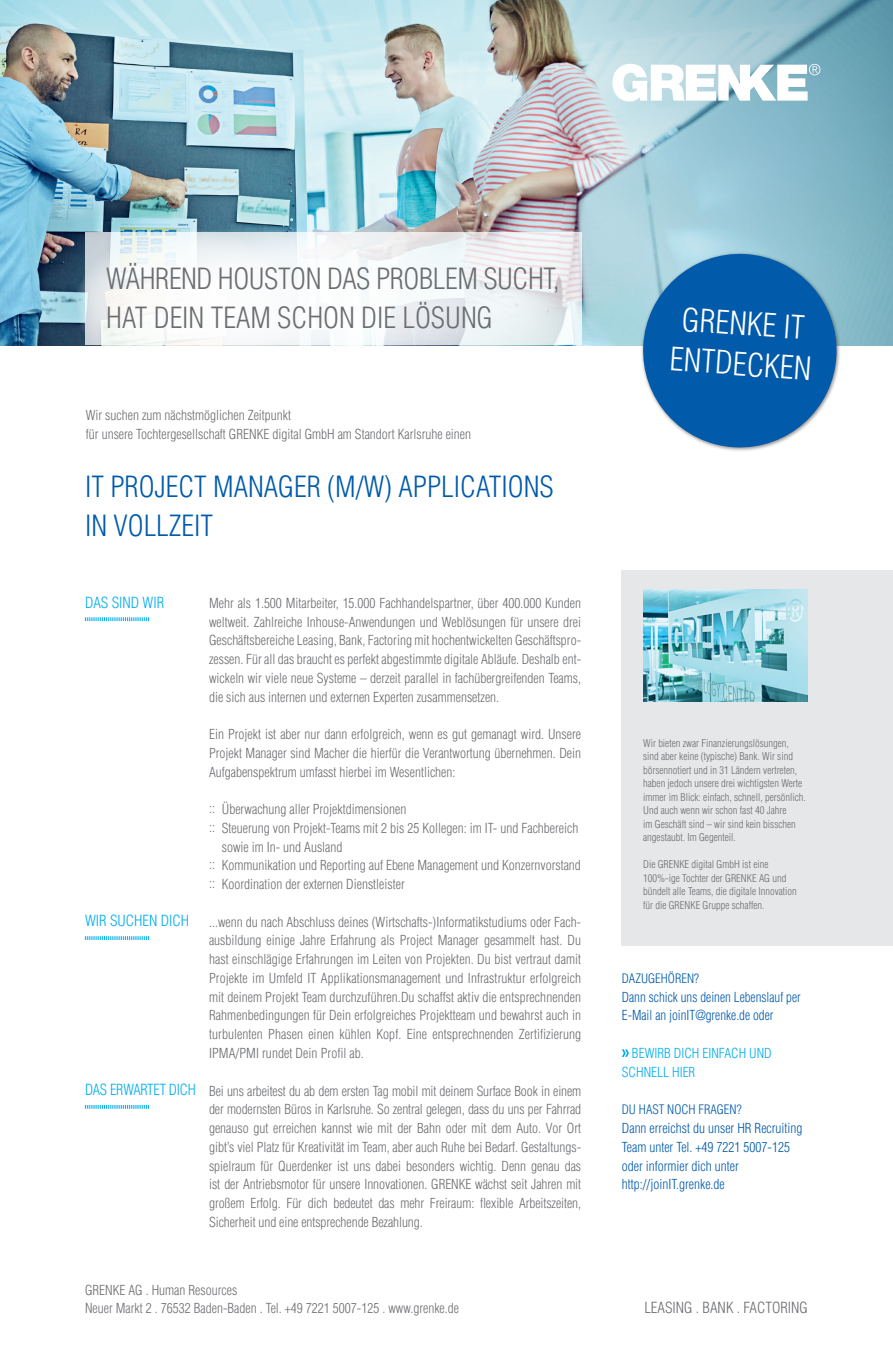
<style>
.page{position:relative;width:893px;height:1358px;background:#fff}
.page>*{position:absolute;margin:0;border:0;box-sizing:border-box;transform-origin:0 0}
.t1{font:300 condensed 31.5px/40.5px "Helvetica LT Pro";color:#fff;text-align:center}
.t2{font:300 condensed 28.5px/39px "Helvetica LT Pro";letter-spacing:-.015em;color:#6c6d70}
.t3{font:300 condensed 28.5px/39px "Helvetica LT Pro";color:#015aaa}
.t4{font:300 condensed 15px "Helvetica LT Pro";color:#00aeef}
.t5{font:300 condensed 15px "Helvetica LT Pro";color:#6c6d70}
.t6{font:300 condensed 13.5px/18.8px "Helvetica LT Pro";color:#6c6d70;text-align:justify}
.t7{font:300 condensed 13.5px/18.8px "Helvetica LT Pro";color:#015aaa}
.t8{font:300 condensed 13.5px/18.8px "Helvetica LT Pro";color:#00aeef}
.t9{font:300 condensed 12.75px "Helvetica LT Pro";color:#015aaa}
.t10{font:300 condensed 10.5px/13.5px "Helvetica LT Pro";color:#6c6d70}
</style>
<div class="page">
<div style="left:622px;top:570px;width:271px;height:375px;background:#e6e7e9"></div>
<img style="left:0;top:0;width:364px;height:345px">
<img style="left:643px;top:589px;width:165px;height:112px">
<img style="left:364px;top:0;width:529px;height:345px">
<div style="left:75px;top:228px;width:221px;height:153px;background:#fff;border-radius:50%"></div>
<svg style="left:73px;top:226px;width:403px;height:147px"></svg>
<div style="left:171px;top:229px;width:389px;height:141px;background:#fff;border-radius:50%"></div>
<svg style="left:640px;top:251px;width:199px;height:199px;background:#347cb9"></svg>
<svg style="left:622px;top:1049px;width:7px;height:7px"></svg>
<svg style="left:85px;top:233px;width:496px;height:112px;fill:#f4f8f9"></svg>
<svg style="left:85px;top:617px;width:64px;height:4px"></svg>
<svg style="left:85px;top:936px;width:64px;height:4px"></svg>
<svg style="left:85px;top:1105px;width:64px;height:3px"></svg>
<svg style="left:612px;top:64px;width:208px;height:37px"></svg>
<h2 class="t2" style="left:106px;top:259px;width:455px">WÄHREND HOUSTON DAS PROBLEM SUCHT,<br>HAT DEIN TEAM SCHON DIE LÖSUNG</h2>
<p class="t6" style="left:86px;top:406px;width:387px">Wir suchen zum nächstmöglichen Zeitpunkt<br>für unsere Tochtergesellschaft GRENKE digital GmbH am Standort Karlsruhe einen</p>
<h2 class="t3" style="left:85px;top:466px;width:470px">IT PROJECT MANAGER (M/W) APPLICATIONS<br>IN VOLLZEIT</h2>
<p class="t4" style="left:85px;top:592px;width:81px">DAS SIND WIR</p>
<p class="t4" style="left:85px;top:911px;width:106px">WIR SUCHEN DICH</p>
<p class="t4" style="left:85px;top:1080px;width:112px">DAS ERWARTET DICH</p>
<p class="t6" style="left:209px;top:593px;width:374px">Mehr als 1.500 Mitarbeiter, 15.000 Fachhandelspartner, über 400.000 Kunden weltweit. Zahlreiche Inhouse-Anwendungen und Weblösungen für unsere drei Geschäftsbereiche Leasing, Bank, Factoring mit hochentwickelten Geschäftspro&shy;zessen. Für all das braucht es perfekt abgestimmte digitale Abläufe. Deshalb ent&shy;wickeln wir viele neue Systeme – derzeit parallel in fachübergreifenden Teams, die sich aus internen und externen Experten zusammensetzen.</p>
<p class="t6" style="left:209px;top:724px;width:374px">Ein Projekt ist aber nur dann erfolgreich, wenn es gut gemanagt wird. Unsere Projekt Manager sind Macher die hierfür die Verantwortung übernehmen. Dein Aufgabenspektrum umfasst hierbei im Wesentlichen:</p>
<p class="t6" style="left:209px;top:799px;width:199px">::: Überwachung aller Projektdimensionen</p>
<p class="t6" style="left:209px;top:818px;width:371px">::: Steuerung von Projekt-Teams mit 2 bis 25 Kollegen: im IT- und Fachbereich</p>
<p class="t6" style="left:222px;top:837px;width:122px">sowie im In- und Ausland</p>
<p class="t6" style="left:209px;top:856px;width:373px">::: Kommunikation und Reporting auf Ebene Management und Konzernvorstand</p>
<p class="t6" style="left:209px;top:874px;width:197px">::: Koordination der externen Dienstleister</p>
<p class="t6" style="left:209px;top:912px;width:374px">...wenn du nach Abschluss deines (Wirtschafts-)Informatikstudiums oder Fach&shy;ausbildung einige Jahre Erfahrung als Project Manager gesammelt hast. Du hast einschlägige Erfahrungen im Leiten von Projekten. Du bist vertraut damit Projekte im Umfeld IT Applikationsmanagement und Infrastruktur erfolgreich mit deinem Projekt Team durchzuführen.Du schaffst aktiv die entsprechnenden Rahmenbedingungen für Dein erfolgreiches Projektteam und bewahrst auch in turbulenten Phasen einen kühlen Kopf. Eine entsprechnenden Zertifizierung IPMA/PMI rundet Dein Profil ab.</p>
<p class="t6" style="left:209px;top:1081px;width:374px">Bei uns arbeitest du ab dem ersten Tag mobil mit deinem Surface Book in einem der modernsten Büros in Karlsruhe. So zentral gelegen, dass du uns per Fahrrad genauso gut erreichen kannst wie mit der Bahn oder mit dem Auto. Vor Ort gibt’s viel Platz für Kreativität im Team, aber auch Ruhe bei Bedarf. Gestaltungs&shy;spielraum für Querdenker ist uns dabei besonders wichtig. Denn genau das ist der Antriebsmotor für unsere Innovationen. GRENKE wächst seit Jahren mit großem Erfolg. Für dich bedeutet das mehr Freiraum: flexible Arbeitszeiten, Sicherheit und eine entsprechende Bezahlung.</p>
<p class="t6" style="left:85px;top:1280px;width:376px">GRENKE AG . Human Resources<br>Neuer Markt 2 . 76532 Baden-Baden . Tel. +49 7221 5007-125 . www.grenke.de</p>
<h1 class="t1" style="left:674px;top:298px;width:143px;rotate:4deg">GRENKE IT<br>ENTDECKEN</h1>
<p class="t10" style="left:643px;top:736px;width:164px">Wir bieten zwar Finanzierungslösungen, sind aber keine (typische) Bank. Wir sind börsennotiert und in 31 Ländern vertreten, haben jedoch unsere drei wichtigsten Werte immer im Blick: einfach, schnell, persönlich.<br>Und auch wenn wir schon fast 40 Jahre<br>im Geschäft sind – wir sind kein bisschen angestaubt. Im Gegenteil.</p>
<p class="t10" style="left:643px;top:857px;width:155px">Die GRENKE digital GmbH ist eine 100%-ige Tochter der GRENKE AG und bündelt alle Teams, die digitale Innovation für die GRENKE Gruppe schaffen.</p>
<p class="t9" style="left:622px;top:970px;width:79px">DAZUGEHÖREN?</p>
<p class="t7" style="left:622px;top:987px;width:180px">Dann schick uns deinen Lebenslauf per<br>E-Mail an joinIT@grenke.de oder</p>
<p class="t8" style="left:622px;top:1043px;width:151px;text-indent:10px">BEWIRB DICH EINFACH UND<br>SCHNELL HIER</p>
<p class="t9" style="left:622px;top:1101px;width:121px">DU HAST NOCH FRAGEN?</p>
<p class="t7" style="left:622px;top:1118px;width:182px">Dann erreichst du unser HR Recruiting<br>Team unter Tel. +49 7221 5007-125 oder informier dich unter http://joinIT.grenke.de</p>
<p class="t5" style="left:644px;top:1298px;width:165px">LEASING . BANK . FACTORING</p>
</div>
